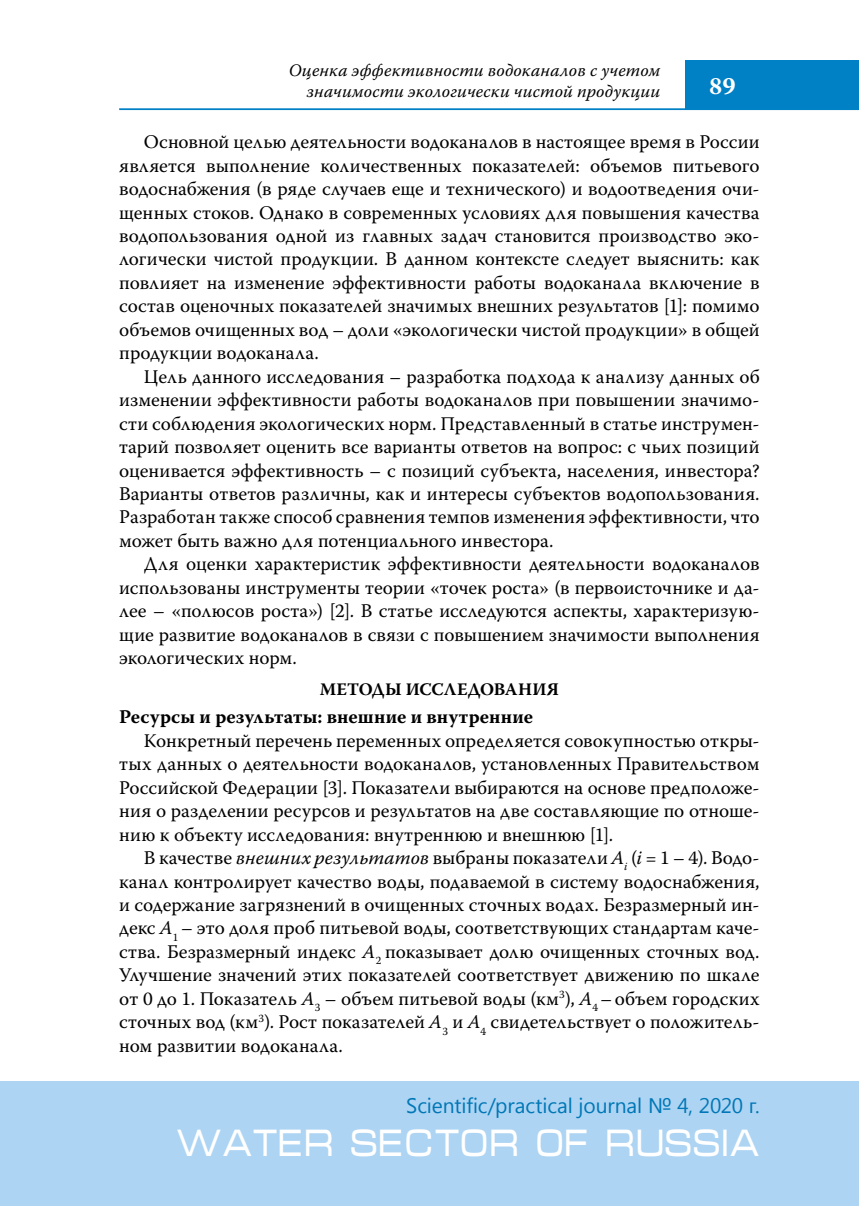
<style>
.page{position:relative;width:859px;height:1206px;background:#fff}
.page>*{position:absolute;margin:0;border:0;box-sizing:border-box;transform-origin:0 0}
.t1{font:38.5px "Micra C";color:#fff;scale:.83 1}
.t2{font:700 24.5px "Warnock Pro";color:#fff}
.t3{font:21px "Segoe UI";letter-spacing:-.005em;color:#0077b6}
.t4{font:19.25px/23.4px "Warnock Pro";letter-spacing:.005em;color:#000;text-align:justify}
.t5{font:700 19.25px "Warnock Pro";letter-spacing:.01em;color:#000}
.t6{font:italic 17.5px/21px "Warnock Pro";letter-spacing:.005em;color:#000;text-align:right}
.t7{font:700 17.5px "Warnock Pro";letter-spacing:-.005em;color:#000}
.s1{font-style:italic}
</style>
<div class="page">
<hr style="left:119px;top:108px;width:739px;height:2px;background:#0080c5">
<div style="left:685px;top:60px;width:173px;height:50px;background:#0080c5"></div>
<div style="left:0;top:1081px;width:858px;height:124px;background:#add4f3"></div>
<p class="t6" style="left:289px;top:59px;width:373px">Оценка эффективности водоканалов с учетом значимости экологически чистой продукции</p>
<p class="t2" style="left:708px;top:71px;width:28px">89</p>
<p class="t4" style="left:119px;top:130px;width:641px;text-indent:25px">Основной целью деятельности водоканалов в настоящее время в России является выполнение количественных показателей: объемов питьевого водоснабжения (в ряде случаев еще и технического) и водоотведения очи&shy;щенных стоков. Однако в современных условиях для повышения качества водопользования одной из главных задач становится производство эко&shy;логически чистой продукции. В данном контексте следует выяснить: как повлияет на изменение эффективности работы водоканала включение в состав оценочных показателей значимых внешних результатов [1]: помимо объемов очищенных вод – доли «экологически чистой продукции» в общей продукции водоканала.</p>
<p class="t4" style="left:119px;top:364px;width:642px;text-indent:25px">Цель данного исследования – разработка подхода к анализу данных об изменении эффективности работы водоканалов при повышении значимо&shy;сти соблюдения экологических норм. Представленный в статье инструмен&shy;тарий позволяет оценить все варианты ответов на вопрос: с чьих позиций оценивается эффективность – с позиций субъекта, населения, инвестора?<br>Варианты ответов различны, как и интересы субъектов водопользования.<br>Разработан также способ сравнения темпов изменения эффективности, что может быть важно для потенциального инвестора.</p>
<p class="t4" style="left:119px;top:552px;width:641px;text-indent:25px">Для оценки характеристик эффективности деятельности водоканалов использованы инструменты теории «точек роста» (в первоисточнике и да&shy;лее – «полюсов роста») [2]. В статье исследуются аспекты, характеризую&shy;щие развитие водоканалов в связи с повышением значимости выполнения экологических норм.</p>
<p class="t7" style="left:319px;top:679px;width:241px">МЕТОДЫ ИССЛЕДОВАНИЯ</p>
<p class="t5" style="left:119px;top:705px;width:415px">Ресурсы и результаты: внешние и внутренние</p>
<p class="t4" style="left:119px;top:728px;width:641px;text-indent:25px">Конкретный перечень переменных определяется совокупностью откры&shy;тых данных о деятельности водоканалов, установленных Правительством Российской Федерации [3]. Показатели выбираются на основе предположе&shy;ния о разделении ресурсов и результатов на две составляющие по отноше&shy;нию к объекту исследования: внутреннюю и внешнюю [1].</p>
<p class="t4" style="left:119px;top:845px;width:641px;text-indent:25px">В качестве <span class="s1">внешних результатов</span> выбраны показатели <span class="s1">A</span><sub>i</sub> (<span class="s1">i</span> = 1 – 4). Водо&shy;канал контролирует качество воды, подаваемой в систему водоснабжения, и содержание загрязнений в очищенных сточных водах. Безразмерный ин&shy;декс <span class="s1">А</span><sub>1</sub> – это доля проб питьевой воды, соответствующих стандартам каче&shy;ства. Безразмерный индекс <span class="s1">А</span><sub>2</sub> показывает долю очищенных сточных вод.<br>Улучшение значений этих показателей соответствует движению по шкале от 0 до 1. Показатель <span class="s1">А</span><sub>3</sub> – объем питьевой воды (км<sup>3</sup>), <span class="s1">А</span><sub>4</sub> –объем городских сточных вод (км<sup>3</sup>). Рост показателей <span class="s1">А</span><sub>3</sub> и <span class="s1">А</span><sub>4</sub> свидетельствует о положитель&shy;ном развитии водоканала.</p>
<p class="t3" style="left:406px;top:1090px;width:354px">scientific/practical journal № 4, 2020 г.</p>
<h1 class="t1" style="left:175px;top:1126px;width:705px">WATER SECTOR OF RUSSIA</h1>
</div>
